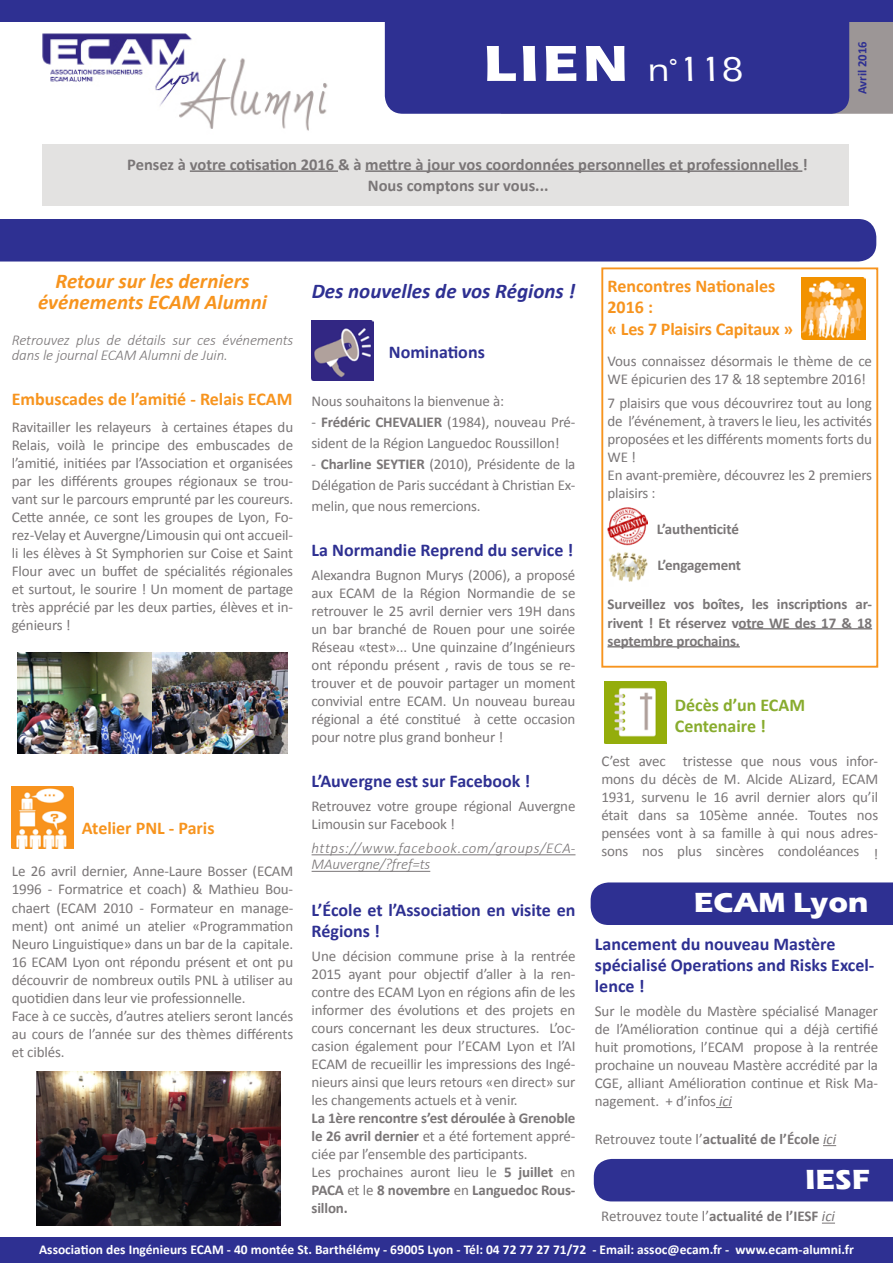
<style>
.page{position:relative;width:893px;height:1263px;background:#fff}
.page>*{position:absolute;margin:0;border:0;box-sizing:border-box;transform-origin:0 0}
.t1{font:700 52.5px "Eras ITC";color:#fff;scale:1.05 1}
.t2{font:500 36px "Eras ITC";color:#fff;scale:1.05 1}
.t3{font:700 28.5px "Eras ITC";color:#fff;scale:1.05 1}
.t4{font:italic 700 21px/21px "Calibri";color:#f7941e;text-align:center}
.t5{font:italic 700 21px "Calibri";color:#2e3092}
.t6{font:700 18px/21px "Calibri";color:#2e3092}
.t7{font:700 18px/21.3px "Calibri";color:#f7941e}
.t8{font:700 18px/21px "Calibri";color:#88ac2e}
.t9{font:700 16.5px/21px "Calibri";color:#7a7677}
.t10{font:15px/18px "Calibri";letter-spacing:-.01em;color:#7a7677;text-align:justify}
.t11{font:700 15px/18px "Calibri";letter-spacing:-.01em;color:#7a7677}
.t12{font:italic 300 15px/15px "Calibri";letter-spacing:-.01em;color:#7a7677}
.t13{font:italic 300 15px/16.5px "Calibri";letter-spacing:.035em;color:#7a7677}
.t14{font:700 13.5px "Calibri";color:#fff}
.t15{font:700 12.75px "Calibri";color:#2e3092}
.s1{font-size:33px}
.s2{font-weight:700}
.s3{font-weight:400}
.s4{font-style:italic}
.s5{font-weight:400;font-style:italic}
</style>
<div class="page">
<div style="left:591px;top:882px;width:302px;height:43px;background:#2e3092"></div>
<div style="left:594px;top:1159px;width:299px;height:42px;background:#2e3092"></div>
<div style="left:849px;top:21px;width:44px;height:93px;background:#9c9696"></div>
<div style="left:43px;top:144px;width:806px;height:62px;background:#e3e2e1"></div>
<div style="left:385px;top:21px;width:464px;height:93px;background:#2e3092"></div>
<div style="left:0;top:0;width:893px;height:21px;background:#2e3092"></div>
<div style="left:0;top:1237px;width:893px;height:26px;background:#2e3092"></div>
<hr style="left:190px;top:170px;width:148px;height:2px;background:#7a7677">
<hr style="left:365px;top:170px;width:437px;height:2px;background:#7a7677">
<hr style="left:312px;top:854px;width:263px;height:1px;background:#7a7677">
<hr style="left:312px;top:871px;width:118px;height:1px;background:#7a7677">
<div style="left:312px;top:320px;width:64px;height:61px;background:linear-gradient(to bottom,#fff,#fff)"></div>
<img style="left:312px;top:321px;width:61px;height:59px">
<img style="left:42px;top:33px;width:286px;height:98px">
<svg style="left:716px;top:1107px;width:16px;height:1px"></svg>
<svg style="left:823px;top:1145px;width:13px;height:1px"></svg>
<svg style="left:822px;top:1222px;width:13px;height:1px"></svg>
<div style="left:0;top:219px;width:876px;height:42px;background:#2e3092"></div>
<img style="left:12px;top:787px;width:61px;height:62px">
<hr style="left:738px;top:628px;width:134px;height:1px;background:#7a7677">
<hr style="left:607px;top:646px;width:133px;height:1px;background:#7a7677">
<div style="left:601px;top:267px;width:277px;height:401px;border:2px solid #f7941e"></div>
<div style="left:798px;top:277px;width:71px;height:62px;background:linear-gradient(to bottom,#fff,#fff)"></div>
<img style="left:802px;top:277px;width:64px;height:62px">
<img style="left:36px;top:1071px;width:245px;height:155px">
<img style="left:17px;top:652px;width:271px;height:102px">
<img style="left:607px;top:507px;width:41px;height:75px">
<img style="left:604px;top:682px;width:62px;height:62px">
<h1 class="t1" style="left:485px;top:33px;width:143px">LIEN</h1>
<p class="t15" style="left:854px;top:94px;width:54px;rotate:-90deg">Avril 2016</p>
<h2 class="t2" style="left:649px;top:49px;width:95px"><span class="s1">n°</span>118</h2>
<p class="t9" style="left:368px;top:154px;width:441px;text-indent:-241px">Pensez à votre cotisation 2016 &amp; à mettre à jour vos coordonnées personnelles et professionnelles !<br>Nous comptons sur vous...</p>
<h3 class="t4" style="left:38px;top:271px;width:230px">Retour sur les derniers événements ECAM Alumni</h3>
<p class="t12" style="left:12px;top:333px;width:283px">Retrouvez plus de détails sur ces événements dans le journal ECAM Alumni de Juin.</p>
<p class="t7" style="left:12px;top:389px;width:282px">Embuscades de l’amitié - Relais ECAM</p>
<p class="t10" style="left:12px;top:418px;width:283px">Ravitailler les relayeurs à certaines étapes du Relais, voilà le principe des embuscades de l’amitié, initiées par l’Association et organisées par les différents groupes régionaux se trou&shy;vant sur le parcours emprunté par les coureurs.<br>Cette année, ce sont les groupes de Lyon, Fo&shy;rez-Velay et Auvergne/Limousin qui ont accueil&shy;li les élèves à St Symphorien sur Coise et Saint Flour avec un buffet de spécialités régionales et surtout, le sourire ! Un moment de partage très apprécié par les deux parties, élèves et in&shy;génieurs !</p>
<p class="t7" style="left:82px;top:818px;width:134px">Atelier PNL - Paris</p>
<p class="t10" style="left:12px;top:862px;width:283px;text-align:left">Le 26 avril dernier, Anne-Laure Bosser (ECAM 1996 - Formatrice et coach) &amp; Mathieu Bou&shy;chaert (ECAM 2010 - Formateur en manage&shy;ment) ont animé un atelier «Programmation Neuro Linguistique» dans un bar de la capitale.<br>16 ECAM Lyon ont répondu présent et ont pu découvrir de nombreux outils PNL à utiliser au quotidien dans leur vie professionnelle.<br>Face à ce succès, d’autres ateliers seront lancés au cours de l’année sur des thèmes différents et ciblés.</p>
<h3 class="t5" style="left:312px;top:278px;width:265px">Des nouvelles de vos Régions !</h3>
<p class="t6" style="left:389px;top:341px;width:98px">Nominations</p>
<p class="t10" style="left:312px;top:392px;width:194px">Nous souhaitons la bienvenue à:</p>
<p class="t10" style="left:312px;top:411px;width:265px;line-height:21px">- <span class="s2">Frédéric CHEVALIER</span> (1984), nouveau Pré&shy;sident de la Région Languedoc Roussillon!</p>
<p class="t10" style="left:312px;top:453px;width:265px;line-height:21px">- <span class="s2">Charline SEYTIER</span> (2010), Présidente de la Délégation de Paris succédant à Christian Ex&shy;melin, que nous remercions.</p>
<p class="t6" style="left:312px;top:539px;width:263px">La Normandie Reprend du service !</p>
<p class="t10" style="left:312px;top:566px;width:265px">Alexandra Bugnon Murys (2006), a proposé aux ECAM de la Région Normandie de se retrouver le 25 avril dernier vers 19H dans un bar branché de Rouen pour une soirée Réseau «test»... Une quinzaine d’Ingénieurs ont répondu présent , ravis de tous se re&shy;trouver et de pouvoir partager un moment convivial entre ECAM. Un nouveau bureau régional a été constitué à cette occasion pour notre plus grand bonheur !</p>
<p class="t6" style="left:312px;top:770px;width:220px">L’Auvergne est sur Facebook !</p>
<p class="t10" style="left:312px;top:797px;width:265px">Retrouvez votre groupe régional Auvergne<br>Limousin sur Facebook !</p>
<p class="t13" style="left:312px;top:839px;width:265px">https://www.facebook.com/groups/ECA-<br>MAuvergne/?fref=ts</p>
<p class="t6" style="left:312px;top:899px;width:265px">L’École et l’Association en visite en<br>Régions !</p>
<p class="t10" style="left:312px;top:947px;width:265px">Une décision commune prise à la rentrée 2015 ayant pour objectif d’aller à la ren&shy;contre des ECAM Lyon en régions afin de les informer des évolutions et des projets en cours concernant les deux structures. L’oc&shy;casion également pour l’ECAM Lyon et l’AI ECAM de recueillir les impressions des Ingé&shy;nieurs ainsi que leurs retours «en direct» sur les changements actuels et à venir.</p>
<p class="t11" style="left:312px;top:1109px;width:265px">La 1ère rencontre s’est déroulée à Grenoble le 26 avril dernier <span class="s3">et a été fortement appré&shy;ciée par l’ensemble des participants.<br>Les prochaines auront lieu le</span> 5 juillet <span class="s3">en </span>PACA <span class="s3">et le</span> 8 novembre <span class="s3">en</span> Languedoc Rous&shy;sillon.</p>
<p class="t7" style="left:607px;top:276px;width:187px">Rencontres Nationales<br>2016 :<br>« Les 7 Plaisirs Capitaux »</p>
<p class="t10" style="left:607px;top:352px;width:266px">Vous connaissez désormais le thème de ce<br>WE épicurien des 17 &amp; 18 septembre 2016!</p>
<p class="t10" style="left:607px;top:394px;width:266px;text-align:left">7 plaisirs que vous découvrirez tout au long de l’événement, à travers le lieu, les activités proposées et les différents moments forts du<br>WE !<br>En avant-première, découvrez les 2 premiers plaisirs :</p>
<p class="t11" style="left:657px;top:520px;width:83px">L’authenticité</p>
<p class="t11" style="left:657px;top:556px;width:85px">L’engagement</p>
<p class="t11" style="left:607px;top:595px;width:266px;text-align:justify">Surveillez vos boîtes, les inscriptions ar&shy;rivent ! Et réservez votre WE des 17 &amp; 18 septembre prochains.</p>
<p class="t8" style="left:675px;top:694px;width:132px">Décès d’un ECAM<br>Centenaire !</p>
<p class="t10" style="left:601px;top:752px;width:278px">C’est avec tristesse que nous vous infor&shy;mons du décès de M. Alcide ALizard, ECAM 1931, survenu le 16 avril dernier alors qu’il était dans sa 105ème année. Toutes nos pensées vont à sa famille à qui nous adres&shy;sons nos plus sincères condoléances !</p>
<h3 class="t3" style="left:695px;top:886px;width:170px">ECAM Lyon</h3>
<p class="t6" style="left:595px;top:933px;width:281px">Lancement du nouveau Mastère spécialisé Operations and Risks Excel&shy;lence !</p>
<p class="t10" style="left:595px;top:1002px;width:285px">Sur le modèle du Mastère spécialisé Manager de l’Amélioration continue qui a déjà certifié huit promotions, l’ECAM propose à la rentrée prochaine un nouveau Mastère accrédité par la CGE, alliant Amélioration continue et Risk Ma&shy;nagement. + d’infos <span class="s4">ici</span></p>
<p class="t11" style="left:595px;top:1130px;width:243px"><span class="s3">Retrouvez toute l’</span>actualité de l’École <span class="s5">ici</span></p>
<h3 class="t3" style="left:806px;top:1163px;width:65px">IESF</h3>
<p class="t11" style="left:601px;top:1207px;width:235px"><span class="s3">Retrouvez toute l’</span>actualité de l’IESF <span class="s5">ici</span></p>
<p class="t14" style="left:39px;top:1241px;width:816px">Association des Ingénieurs ECAM - 40 montée St. Barthélémy - 69005 Lyon - Tél: 04 72 77 27 71/72 - Email: assoc@ecam.fr - www.ecam-alumni.fr</p>
</div>
